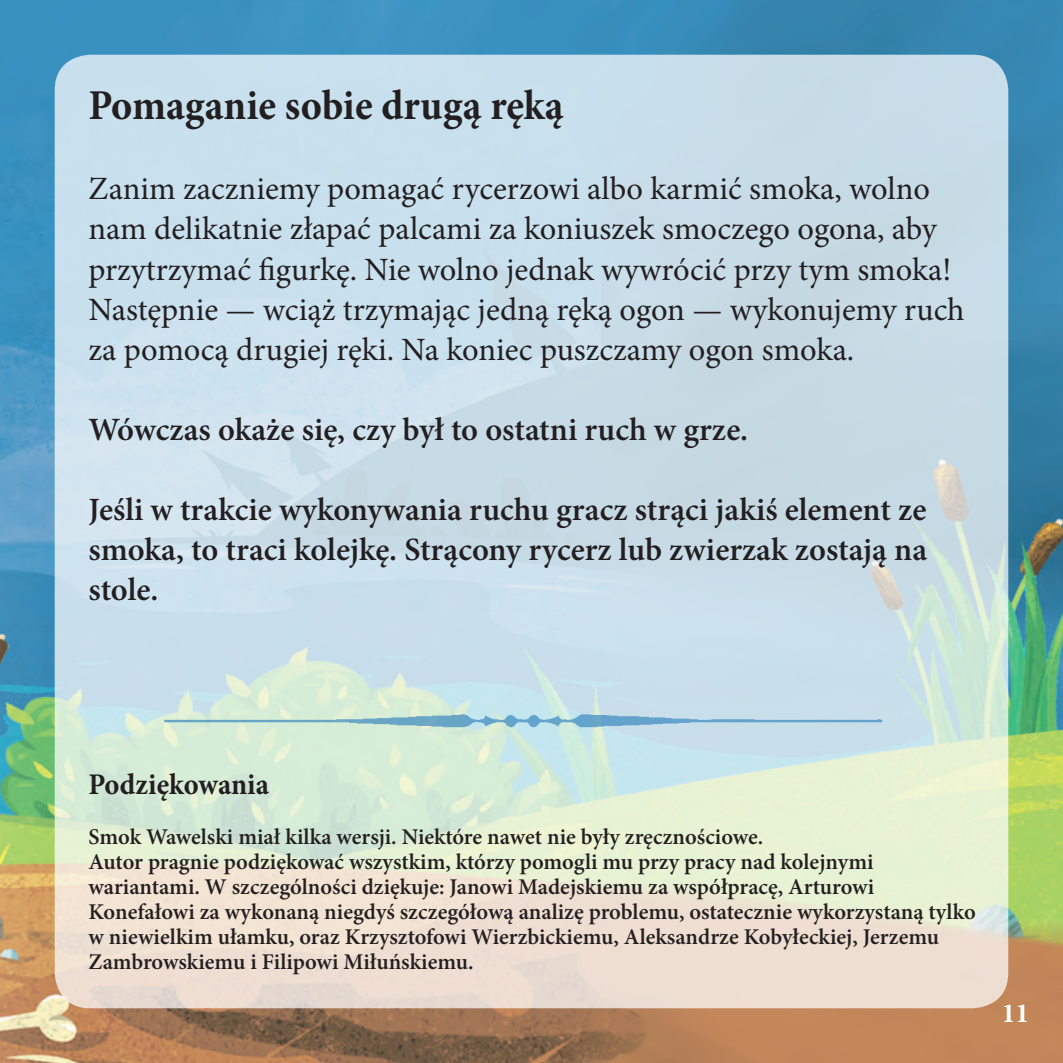
<style>
.page{position:relative;width:1063px;height:1063px;background:#fff}
.page>*{position:absolute;margin:0;border:0;box-sizing:border-box;transform-origin:0 0}
.t1{font:700 42.5px "Minion Pro";color:#231f20;scale:.95 1}
.t2{font:32.5px/40px "Minion Pro";color:#231f20}
.t3{font:600 32.5px/40px "Minion Pro";color:#231f20;text-align:justify}
.t4{font:700 30px "Minion Pro";color:#231f20;scale:.95 1}
.t5{font:700 27.5px "Minion Pro";color:#fff}
.t6{font:600 22.5px/25px "Minion Pro";color:#231f20}
</style>
<div class="page">
<img style="left:0;top:0;width:1063px;height:1063px">
<img style="left:0;top:432px;width:57px;height:631px">
<img style="left:132px;top:704px;width:779px;height:36px">
<p class="t1" style="left:89px;top:76px;width:502px">Pomaganie sobie drugą ręką</p>
<p class="t2" style="left:89px;top:169px;width:878px">Zanim zaczniemy pomagać rycerzowi albo karmić smoka, wolno nam delikatnie złapać palcami za koniuszek smoczego ogona, aby przytrzymać figurkę. Nie wolno jednak wywrócić przy tym smoka!<br>Następnie — wciąż trzymając jedną ręką ogon — wykonujemy ruch za pomocą drugiej ręki. Na koniec puszczamy ogon smoka.</p>
<p class="t3" style="left:89px;top:409px;width:661px">Wówczas okaże się, czy był to ostatni ruch w grze.</p>
<p class="t3" style="left:89px;top:489px;width:840px">Jeśli w trakcie wykonywania ruchu gracz strąci jakiś element ze smoka, to traci kolejkę. Strącony rycerz lub zwierzak zostają na stole.</p>
<p class="t4" style="left:89px;top:764px;width:191px">Podziękowania</p>
<p class="t6" style="left:89px;top:825px;width:676px">Smok Wawelski miał kilka wersji. Niektóre nawet nie były zręcznościowe.</p>
<p class="t6" style="left:89px;top:850px;width:889px">Autor pragnie podziękować wszystkim, którzy pomogli mu przy pracy nad kolejnymi wariantami. W szczególności dziękuje: Janowi Madejskiemu za współpracę, Arturowi Konefałowi za wykonaną niegdyś szczegółową analizę problemu, ostatecznie wykorzystaną tylko w niewielkim ułamku, oraz Krzysztofowi Wierzbickiemu, Aleksandrze Kobyłeckiej, Jerzemu Zambrowskiemu i Filipowi Miłuńskiemu.</p>
<p class="t5" style="left:1002px;top:994px;width:29px">11</p>
</div>
